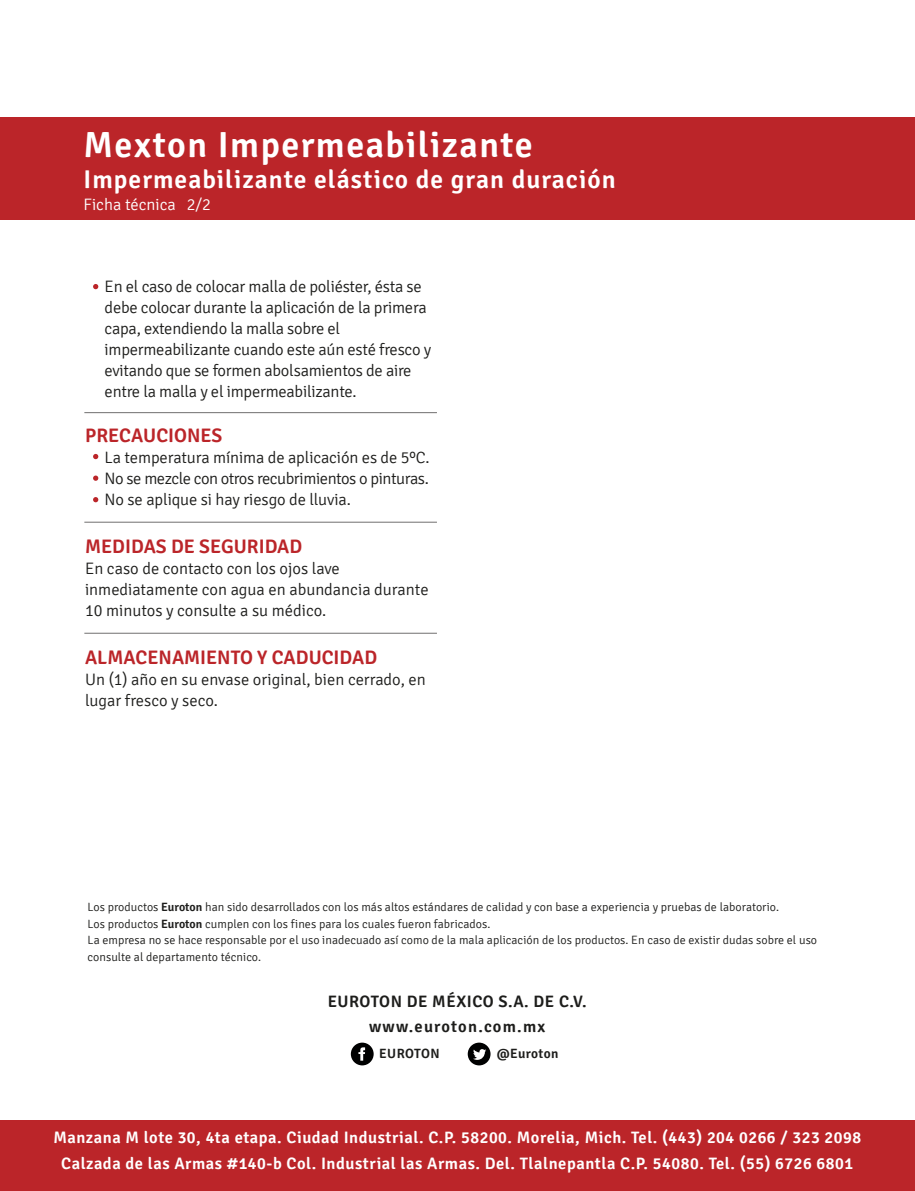
<style>
.page{position:relative;width:915px;height:1191px;background:#fff}
.page>*{position:absolute;margin:0;border:0;box-sizing:border-box;transform-origin:0 0}
.t1{font:600 36px "Signika";letter-spacing:.04em;color:#fff}
.t2{font:600 25.5px "Signika";letter-spacing:.04em;color:#fff}
.t3{font:600 19.5px "Signika";color:#bb2529}
.t4{font:300 16.5px/21px "Signika";letter-spacing:-.015em;color:#1d1d1b}
.t5{font:600 16.5px/25.5px "Signika";letter-spacing:.035em;color:#fff;text-align:center}
.t6{font:600 16.5px/25px "Signika";letter-spacing:.035em;color:#1d1d1b;text-align:center}
.t7{font:300 16.5px "Signika";color:#fff}
.t8{font:600 13.35px "Signika";letter-spacing:.025em;color:#1d1d1b}
.t9{font:300 12px/16.5px "Signika";letter-spacing:.005em;color:#1d1d1b}
.s1{font-weight:600}
</style>
<div class="page">
<hr style="left:84px;top:412px;width:353px;height:1px;background:#706f6f">
<hr style="left:84px;top:522px;width:353px;height:1px;background:#706f6f">
<hr style="left:84px;top:633px;width:353px;height:1px;background:#706f6f">
<svg style="left:93px;top:284px;width:5px;height:5px"></svg>
<svg style="left:93px;top:454px;width:5px;height:5px"></svg>
<svg style="left:93px;top:475px;width:5px;height:6px"></svg>
<svg style="left:93px;top:497px;width:5px;height:5px"></svg>
<div style="left:0;top:1120px;width:914px;height:71px;background:#bb2529"></div>
<svg style="left:351px;top:1042px;width:22px;height:23px"></svg>
<svg style="left:467px;top:1042px;width:23px;height:23px"></svg>
<div style="left:0;top:118px;width:914px;height:102px;background:#bb2529"></div>
<h1 class="t1" style="left:84px;top:124px;width:450px">Mexton Impermeabilizante</h1>
<h2 class="t2" style="left:84px;top:164px;width:533px">Impermeabilizante elástico de gran duración</h2>
<p class="t7" style="left:84px;top:196px;width:129px">Ficha técnica 2/2</p>
<p class="t4" style="left:105px;top:276px;width:328px">En el caso de colocar malla de poliéster, ésta se debe colocar durante la aplicación de la primera capa, extendiendo la malla sobre el impermeabilizante cuando este aún esté fresco y evitando que se formen abolsamientos de aire entre la malla y el impermeabilizante.</p>
<p class="t3" style="left:85px;top:424px;width:139px">PRECAUCIONES</p>
<p class="t4" style="left:105px;top:447px;width:326px;text-align:justify">La temperatura mínima de aplicación es de 5ºC.<br>No se mezcle con otros recubrimientos o pinturas.<br>No se aplique si hay riesgo de lluvia.</p>
<p class="t3" style="left:85px;top:535px;width:219px">MEDIDAS DE SEGURIDAD</p>
<p class="t4" style="left:85px;top:558px;width:345px">En caso de contacto con los ojos lave inmediatamente con agua en abundancia durante<br>10 minutos y consulte a su médico.</p>
<p class="t3" style="left:85px;top:646px;width:293px">ALMACENAMIENTO Y CADUCIDAD</p>
<p class="t4" style="left:85px;top:669px;width:342px">Un (1) año en su envase original, bien cerrado, en lugar fresco y seco.</p>
<p class="t9" style="left:88px;top:899px;width:730px">Los productos <span class="s1">Euroton</span> han sido desarrollados con los más altos estándares de calidad y con base a experiencia y pruebas de laboratorio.<br>Los productos <span class="s1">Euroton</span> cumplen con los fines para los cuales fueron fabricados.<br>La empresa no se hace responsable por el uso inadecuado así como de la mala aplicación de los productos. En caso de existir dudas sobre el uso consulte al departamento técnico.</p>
<p class="t6" style="left:327px;top:989px;width:260px">EUROTON DE MÉXICO S.A. DE C.V. www.euroton.com.mx</p>
<p class="t8" style="left:379px;top:1045px;width:62px">EUROTON</p>
<p class="t8" style="left:496px;top:1045px;width:63px">@Euroton</p>
<p class="t5" style="left:53px;top:1125px;width:809px">Manzana M lote 30, 4ta etapa. Ciudad Industrial. C.P. 58200. Morelia, Mich. Tel. (443) 204 0266 / 323 2098<br>Calzada de las Armas #140-b Col. Industrial las Armas. Del. Tlalnepantla C.P. 54080. Tel. (55) 6726 6801</p>
</div>
